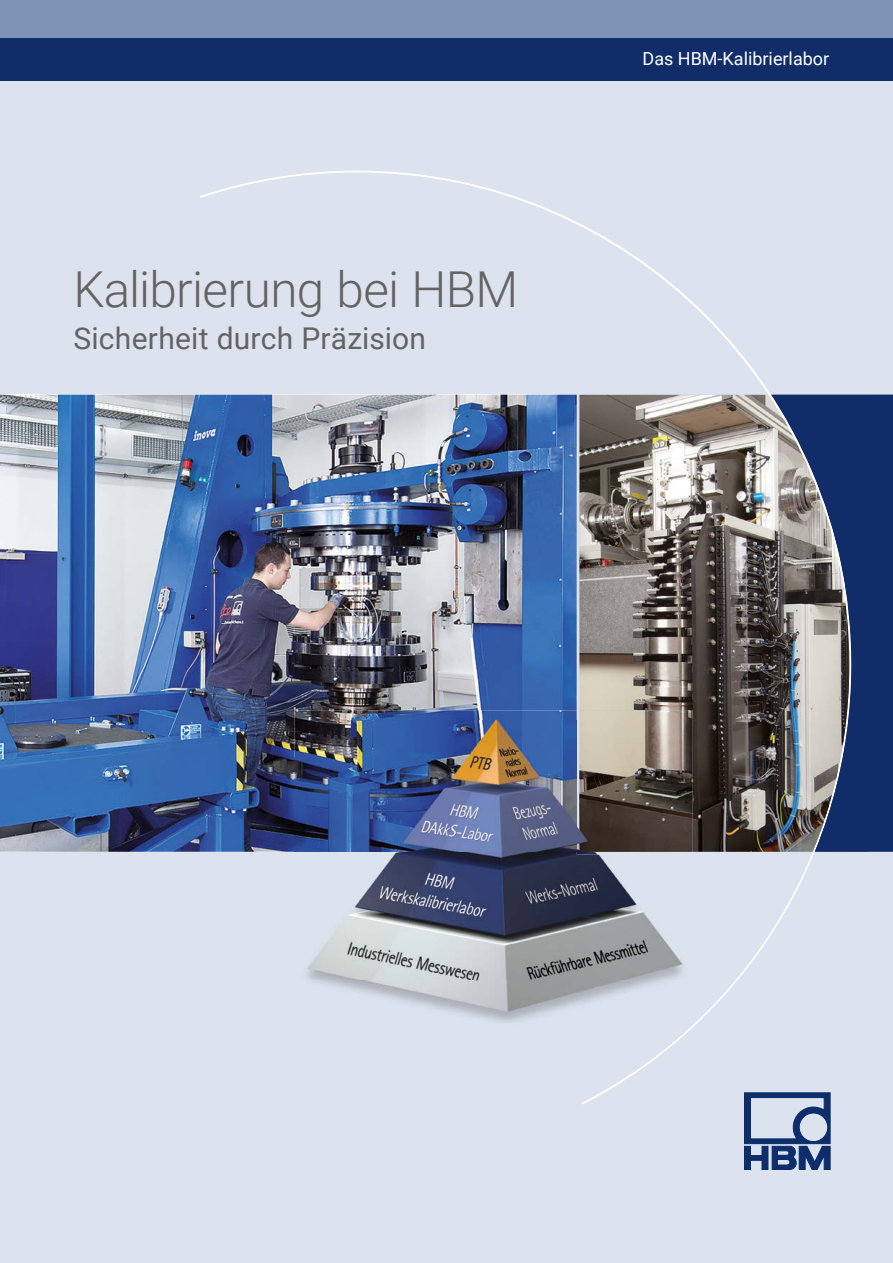
<style>
.page{position:relative;width:893px;height:1263px;background:#dce3ee}
.page>*{position:absolute;margin:0;border:0;box-sizing:border-box;transform-origin:0 0}
.t1{font:300 49.5px "Roboto";letter-spacing:-.015em;color:#646363}
.t2{font:30px "Roboto";letter-spacing:.005em;color:#646363}
.t3{font:18px "Roboto";color:#fff}
</style>
<div class="page">
<div style="left:0;top:0;width:893px;height:81px;background:#7c93b6"></div>
<div style="left:0;top:38px;width:893px;height:43px;background:#102d69"></div>
<img style="left:0;top:395px;width:199px;height:457px">
<svg style="left:744px;top:1105px;width:86px;height:65px"></svg>
<div style="left:851px;top:395px;width:42px;height:457px;background:#102d69"></div>
<img style="left:199px;top:170px;width:652px;height:935px">
<h1 class="t1" style="left:73px;top:255px;width:446px">Kalibrierung bei HBM</h1>
<p class="t2" style="left:73px;top:317px;width:354px">Sicherheit durch Präzision</p>
<p class="t3" style="left:642px;top:46px;width:188px">Das HBM-Kalibrierlabor</p>
</div>
